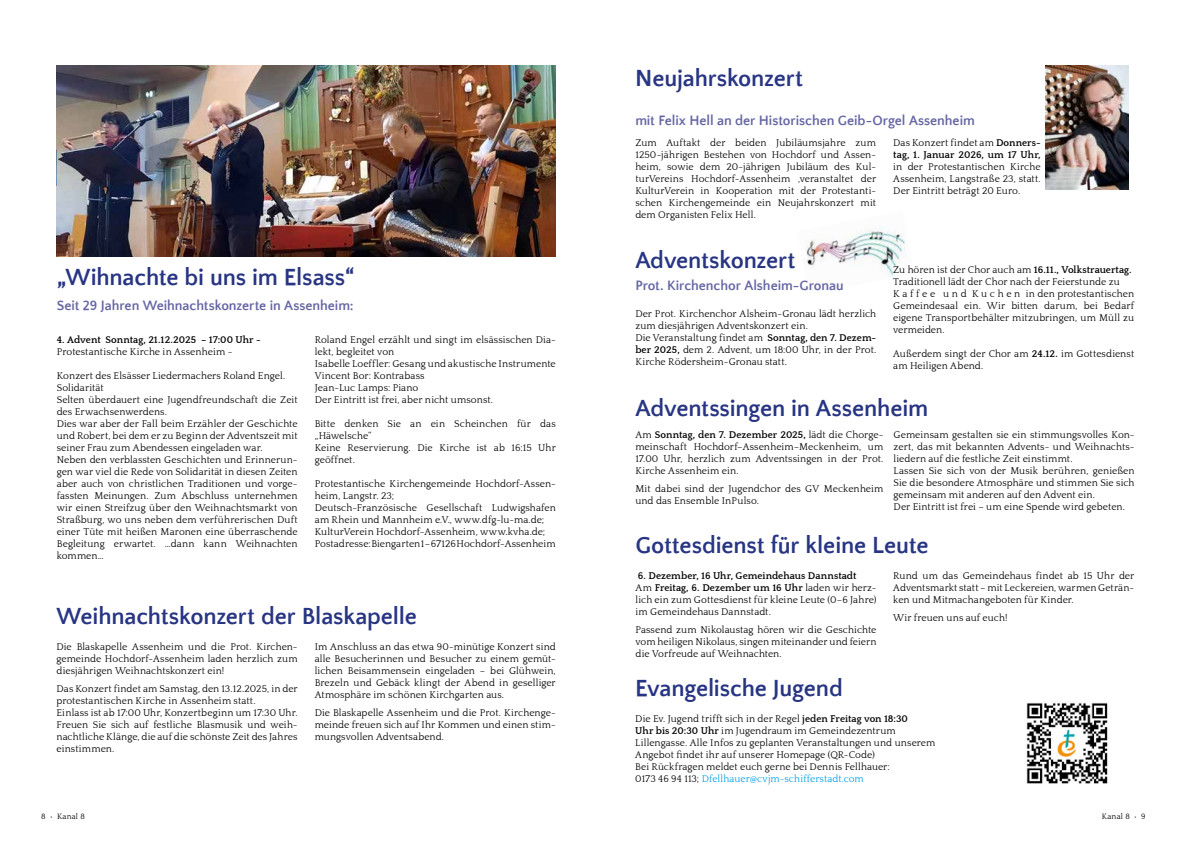
<style>
.page{position:relative;width:1191px;height:842px;background:#fff}
.page>*{position:absolute;margin:0;border:0;box-sizing:border-box;transform-origin:0 0}
.t1{font:700 24px "Quattrocento Sans";letter-spacing:-.005em;color:#283583}
.t2{font:700 14px "Quattrocento Sans";letter-spacing:-.005em;color:#6565a4}
.t3{font:10px/12px "Quattrocento";letter-spacing:.005em;color:#000}
.t4{font:700 10px/12px "Quattrocento";color:#000}
.t5{font:8px "Quattrocento";letter-spacing:.025em;color:#000}
.s1{font-weight:400}
.s2{font-weight:700}
.s3{color:#009fe3}
</style>
<div class="page">
<img style="left:806px;top:228px;width:101px;height:50px">
<img style="left:1045px;top:65px;width:84px;height:124px">
<img style="left:57px;top:65px;width:499px;height:192px">
<img style="left:1026px;top:703px;width:82px;height:81px">
<h1 class="t1" style="left:635px;top:65px;width:169px">Neujahrskonzert</h1>
<h2 class="t2" style="left:635px;top:113px;width:341px">mit Felix Hell an der Historischen Geib-Orgel Assenheim</h2>
<h1 class="t1" style="left:57px;top:265px;width:299px">„Wihnachte bi uns im Elsass“</h1>
<h2 class="t2" style="left:57px;top:298px;width:298px">Seit 29 Jahren Weihnachtskonzerte in Assenheim:</h2>
<p class="t3" style="left:315px;top:334px;width:242px">Roland Engel erzählt und singt im elsässischen Dia&shy;lekt, begleitet von<br>Isabelle Loeffler: Gesang und akustische Instrumente Vincent Bor: Kontrabass<br>Jean-Luc Lamps: Piano<br>Der Eintritt ist frei, aber nicht umsonst.</p>
<p class="t3" style="left:315px;top:418px;width:242px">Bitte denken Sie an ein Scheinchen für das „Häwelsche“<br>Keine Reservierung. Die Kirche ist ab 16:15 Uhr geöffnet.</p>
<p class="t3" style="left:315px;top:478px;width:242px">Protestantische Kirchengemeinde Hochdorf-Assen&shy;heim, Langstr. 23;<br>Deutsch-Französische Gesellschaft Ludwigshafen am Rhein und Mannheim e.V., www.dfg-lu-ma.de; KulturVerein Hochdorf-Assenheim, www.kvha.de; Postadresse: Biengarten 1 – 67126 Hochdorf-Assenheim</p>
<p class="t4" style="left:57px;top:334px;width:206px">4. Advent Sonntag, 21.12.2025 – 17:00 Uhr -</p>
<p class="t3" style="left:57px;top:346px;width:177px">Protestantische Kirche in Assenheim -</p>
<p class="t3" style="left:57px;top:370px;width:242px">Konzert des Elsässer Liedermachers Roland Engel.<br>Solidarität<br>Selten überdauert eine Jugendfreundschaft die Zeit des Erwachsenwerdens.<br>Dies war aber der Fall beim Erzähler der Geschichte und Robert, bei dem er zu Beginn der Adventszeit mit seiner Frau zum Abendessen eingeladen war.<br>Neben den verblassten Geschichten und Erinnerun&shy;gen war viel die Rede von Solidarität in diesen Zeiten aber auch von christlichen Traditionen und vorge&shy;fassten Meinungen. Zum Abschluss unternehmen wir einen Streifzug über den Weihnachtsmarkt von Straßburg, wo uns neben dem verführerischen Duft einer Tüte mit heißen Maronen eine überraschende Begleitung erwartet. …dann kann Weihnachten kommen…</p>
<h1 class="t1" style="left:57px;top:604px;width:362px">Weihnachtskonzert der Blaskapelle</h1>
<p class="t3" style="left:56px;top:641px;width:243px;text-align:justify">Die Blaskapelle Assenheim und die Prot. Kirchen&shy;gemeinde Hochdorf-Assenheim laden herzlich zum diesjährigen Weihnachtskonzert ein!</p>
<p class="t3" style="left:56px;top:683px;width:243px">Das Konzert findet am Samstag, den 13.12.2025, in der protestantischen Kirche in Assenheim statt.<br>Einlass ist ab 17:00 Uhr, Konzertbeginn um 17:30 Uhr.<br>Freuen Sie sich auf festliche Blasmusik und weih&shy;nachtliche Klänge, die auf die schönste Zeit des Jahres einstimmen.</p>
<p class="t3" style="left:315px;top:641px;width:242px;text-align:justify">Im Anschluss an das etwa 90-minütige Konzert sind alle Besucherinnen und Besucher zu einem gemüt&shy;lichen Beisammensein eingeladen – bei Glühwein, Brezeln und Gebäck klingt der Abend in geselliger Atmosphäre im schönen Kirchgarten aus.</p>
<p class="t3" style="left:315px;top:707px;width:242px;text-align:justify">Die Blaskapelle Assenheim und die Prot. Kirchenge&shy;meinde freuen sich auf Ihr Kommen und einen stim&shy;mungsvollen Adventsabend.</p>
<p class="t3" style="left:635px;top:137px;width:242px;text-align:justify">Zum Auftakt der beiden Jubiläumsjahre zum 1250-jährigen Bestehen von Hochdorf und Assen&shy;heim, sowie dem 20-jährigen Jubiläum des Kul&shy;turVereins Hochdorf-Assenheim ,veranstaltet der KulturVerein in Kooperation mit der Protestanti&shy;schen Kirchengemeinde ein Neujahrskonzert mit dem Organisten Felix Hell.</p>
<p class="t4" style="left:893px;top:137px;width:149px"><span class="s1">Das Konzert findet am</span> Donners&shy;tag, 1. Januar 2026, um 17 Uhr,</p>
<p class="t3" style="left:893px;top:161px;width:149px;text-align:justify">in der Protestantischen Kirche Assenheim, Langstraße 23, statt.<br>Der Eintritt beträgt 20 Euro.</p>
<h1 class="t1" style="left:635px;top:247px;width:162px">Adventskonzert</h1>
<h2 class="t2" style="left:635px;top:278px;width:210px">Prot. Kirchenchor Alsheim-Gronau</h2>
<p class="t3" style="left:635px;top:308px;width:242px">Der Prot. Kirchenchor Alsheim-Gronau lädt herzlich zum diesjährigen Adventskonzert ein.<br>Die Veranstaltung findet am <span class="s2">Sonntag, den 7. Dezem&shy;ber 2025,</span> dem 2. Advent, um 18:00 Uhr, in der Prot.<br>Kirche Rödersheim-Gronau statt.</p>
<p class="t3" style="left:893px;top:264px;width:242px">Zu hören ist der Chor auch am <span class="s2">16.11., Volkstrauertag.<br></span>Traditionell lädt der Chor nach der Feierstunde zu<br>K a f f e e u n d K u c h e n in den protestantischen Gemeindesaal ein. Wir bitten darum, bei Bedarf eigene Transportbehälter mitzubringen, um Müll zu vermeiden.</p>
<p class="t3" style="left:893px;top:348px;width:242px">Außerdem singt der Chor am <span class="s2">24.12.</span> im Gottesdienst am Heiligen Abend.</p>
<h1 class="t1" style="left:635px;top:396px;width:294px">Adventssingen in Assenheim</h1>
<p class="t3" style="left:635px;top:429px;width:250px;text-align:justify">Am <span class="s2">Sonntag, den 7. Dezember 2025,</span> lädt die Chorge&shy;meinschaft Hochdorf–Assenheim–Meckenheim, um 17.00 Uhr, herzlich zum Adventssingen in der Prot.<br>Kirche Assenheim ein.</p>
<p class="t3" style="left:635px;top:483px;width:250px">Mit dabei sind der Jugendchor des GV Meckenheim und das Ensemble InPulso.</p>
<p class="t3" style="left:893px;top:429px;width:242px">Gemeinsam gestalten sie ein stimmungsvolles Kon&shy;zert, das mit bekannten Advents- und Weihnachts&shy;liedern auf die festliche Zeit einstimmt.<br>Lassen Sie sich von der Musik berühren, genießen Sie die besondere Atmosphäre und stimmen Sie sich gemeinsam mit anderen auf den Advent ein.<br>Der Eintritt ist frei – um eine Spende wird gebeten.</p>
<h1 class="t1" style="left:635px;top:533px;width:294px">Gottesdienst für kleine Leute</h1>
<p class="t3" style="left:893px;top:570px;width:242px;text-align:justify">Rund um das Gemeindehaus findet ab 15 Uhr der Adventsmarkt statt – mit Leckereien, warmen Geträn&shy;ken und Mitmachangeboten für Kinder.</p>
<p class="t3" style="left:893px;top:612px;width:116px">Wir freuen uns auf euch!</p>
<p class="t3" style="left:635px;top:570px;width:242px"><span class="s2">6. Dezember, 16 Uhr, Gemeindehaus Dannstadt<br></span>Am <span class="s2">Freitag, 6. Dezember um 16 Uhr</span> laden wir herz&shy;lich ein zum Gottesdienst für kleine Leute (0–6 Jahre) im Gemeindehaus Dannstadt.</p>
<p class="t3" style="left:635px;top:624px;width:242px;text-align:justify">Passend zum Nikolaustag hören wir die Geschichte vom heiligen Nikolaus, singen miteinander und feiern die Vorfreude auf Weihnachten.</p>
<h1 class="t1" style="left:635px;top:675px;width:209px">Evangelische Jugend</h1>
<p class="t3" style="left:635px;top:713px;width:302px">Die Ev. Jugend trifft sich in der Regel <span class="s2">jeden Freitag von 18:30<br>Uhr bis 20:30 Uhr</span> im Jugendraum im Gemeindezentrum Lillengasse. Alle Infos zu geplanten Veranstaltungen und unserem Angebot findet ihr auf unserer Homepage (QR-Code)<br>Bei Rückfragen meldet euch gerne bei Dennis Fellhauer:<br>0173 46 94 113; <span class="s3">Dfellhauer@cvjm-schifferstadt.com</span></p>
<p class="t5" style="left:41px;top:812px;width:45px">8 • Kanal 8</p>
<p class="t5" style="left:1102px;top:812px;width:45px">Kanal 8 • 9</p>
</div>
